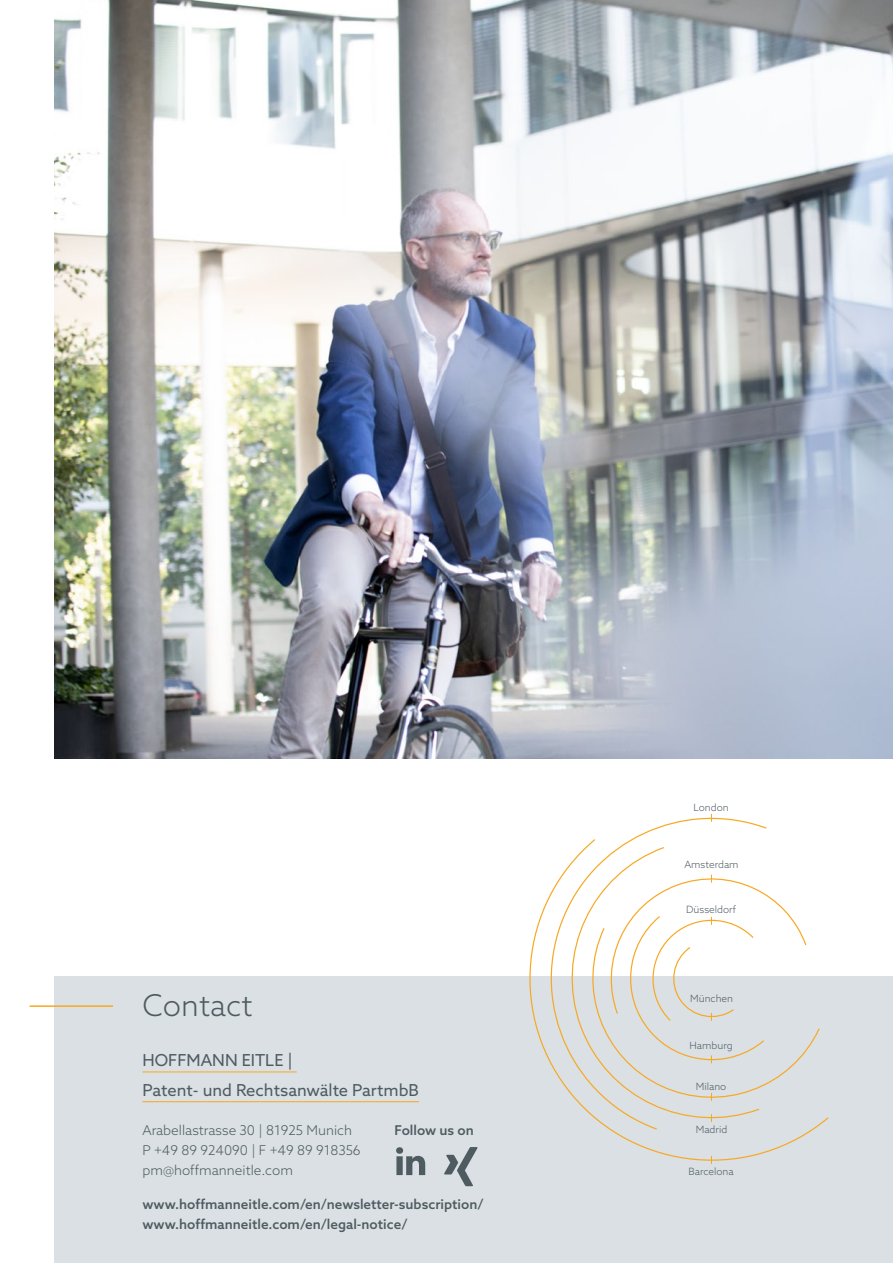
<style>
.page{position:relative;width:893px;height:1263px;background:#fff}
.page>*{position:absolute;margin:0;border:0;box-sizing:border-box;transform-origin:0 0}
.t1{font:300 30px "Azo Sans";color:#4e5b61}
.t2{font:16.5px/29.7px "Azo Sans";color:#4e5b61}
.t3{font:500 13.5px/20.4px "Azo Sans";color:#4e5b61}
.t4{font:300 13.5px/19.8px "Azo Sans";color:#4e5b61}
.t5{font:300 10.05px "Azo Sans";color:#4e5b61}
</style>
<div class="page">
<div style="left:54px;top:977px;width:839px;height:286px;background:#dae0e3"></div>
<hr style="left:142px;top:1071px;width:155px;height:1px;background:#f7a823">
<hr style="left:142px;top:1101px;width:277px;height:1px;background:#f7a823">
<svg style="left:508px;top:838px;width:322px;height:326px"></svg>
<hr style="left:30px;top:1005px;width:83px;height:2px;background:#f7a823">
<img style="left:54px;top:0;width:839px;height:758px">
<svg style="left:464px;top:1184px;width:9px;height:2px"></svg>
<svg style="left:444px;top:1147px;width:34px;height:37px"></svg>
<svg style="left:396px;top:1147px;width:30px;height:29px"></svg>
<h1 class="t1" style="left:142px;top:986px;width:112px">Contact</h1>
<p class="t2" style="left:142px;top:1045px;width:278px">HOFFMANN EITLE |<br>Patent- und Rechtsanwälte PartmbB</p>
<p class="t4" style="left:142px;top:1120px;width:220px">Arabellastrasse 30 | 81925 Munich<br>P +49 89 924090 | F +49 89 918356 pm@hoffmanneitle.com</p>
<p class="t3" style="left:394px;top:1120px;width:81px">Follow us on</p>
<p class="t3" style="left:142px;top:1194px;width:343px">www.hoffmanneitle.com/en/newsletter-subscription/ www.hoffmanneitle.com/en/legal-notice/</p>
<p class="t5" style="left:693px;top:801px;width:37px">London</p>
<p class="t5" style="left:684px;top:858px;width:56px">Amsterdam</p>
<p class="t5" style="left:686px;top:903px;width:51px">Düsseldorf</p>
<p class="t5" style="left:690px;top:992px;width:45px">München</p>
<p class="t5" style="left:690px;top:1039px;width:45px">Hamburg</p>
<p class="t5" style="left:696px;top:1079px;width:32px">Milano</p>
<p class="t5" style="left:696px;top:1123px;width:33px">Madrid</p>
<p class="t5" style="left:688px;top:1165px;width:47px">Barcelona</p>
</div>
